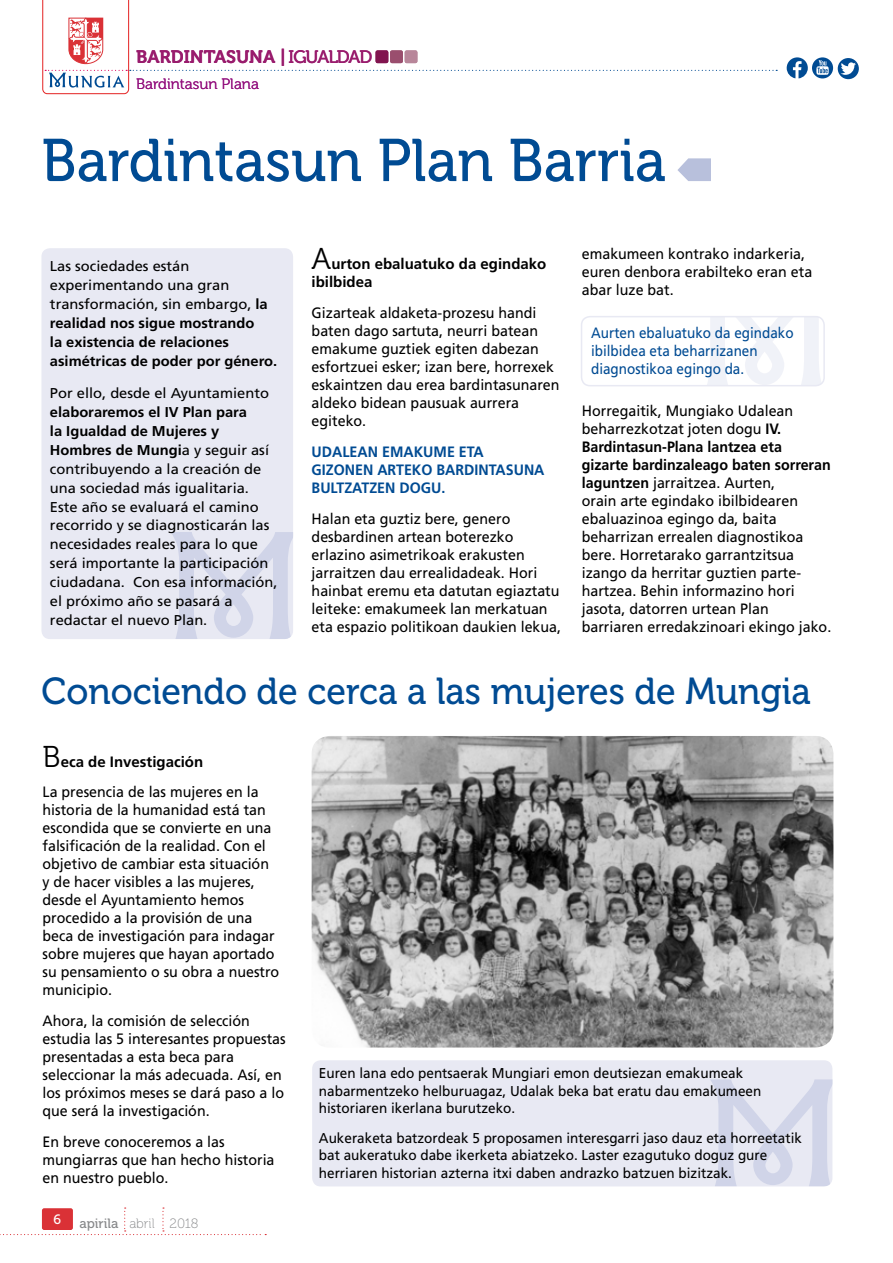
<style>
.page{position:relative;width:893px;height:1263px;background:#fff}
.page>*{position:absolute;margin:0;border:0;box-sizing:border-box;transform-origin:0 0}
.t1{font:60px "Museo 500";color:#004b93;scale:.95 1}
.t2{font:37.5px "Museo 500";color:#004b93;scale:.95 1}
.t3{font:18px "Museo 700";color:#991c6d}
.t4{font:15px/18px "Frutiger LT Std";color:#000;scale:.95 1}
.t5{font:15px/18px "Frutiger";color:#004b93;scale:.9 1}
.t6{font:700 15px/18px "Frutiger LT Std";color:#004b93;scale:.95 1}
.t7{font:700 15px/18px "Frutiger LT Std";color:#000}
.t8{font:15px "Museo 300";color:#93117e}
.t9{font:14.25px/18.9px "Frutiger LT Std";color:#000}
.t10{font:14.25px/17.2px "Frutiger LT Std";color:#000;scale:.95 1}
.t11{font:700 14.25px/18.9px "Frutiger LT Std";color:#000}
.t12{font:13.5px "Museo 100";color:#87888a}
.t13{font:13.5px "Museo 500";color:#fff}
.s1{font-family:"Museo 500"}
.s2{font-weight:400}
.s3{font-weight:700}
.s4{font-family:"Museo 300";font-weight:400;font-size:30px}
.s5{font-family:"Museo 300";font-size:30px}
</style>
<div class="page">
<svg style="left:0;top:1207px;width:266px;height:28px"></svg>
<svg style="left:42px;top:0;width:735px;height:94px"></svg>
<svg style="left:787px;top:57px;width:72px;height:22px"></svg>
<svg style="left:677px;top:158px;width:34px;height:23px"></svg>
<div style="left:41px;top:248px;width:252px;height:391px;background:#e8e9f3;border-radius:9px"></div>
<svg style="left:171px;top:532px;width:122px;height:107px"></svg>
<div style="left:312px;top:1060px;width:520px;height:126px;background:#e8e9f3;border-radius:9px"></div>
<svg style="left:710px;top:1079px;width:122px;height:107px"></svg>
<svg style="left:708px;top:319px;width:114px;height:67px"></svg>
<div style="left:581px;top:316px;width:244px;height:70px;border:2px solid #e8e9f3;border-radius:9px"></div>
<img style="left:312px;top:736px;width:521px;height:311px">
<div style="left:376px;top:50px;width:12px;height:13px;background:#81144f;border-radius:2px"></div>
<div style="left:390px;top:50px;width:13px;height:13px;background:#9a4e6e;border-radius:2px"></div>
<div style="left:405px;top:50px;width:12px;height:13px;background:#b8869a;border-radius:2px"></div>
<p class="t3" style="left:136px;top:47px;width:238px">BARDINTASUNA | <span class="s1">igualdad</span></p>
<p class="t8" style="left:136px;top:75px;width:124px">Bardintasun Plana</p>
<h1 class="t1" style="left:41px;top:128px;width:659px">Bardintasun Plan Barria</h1>
<p class="t11" style="left:50px;top:257px;width:229px"><span class="s2">Las sociedades están experimentando una gran transformación, sin embargo,</span> la realidad nos sigue mostrando<br>la existencia de relaciones asimétricas de poder por género.</p>
<p class="t9" style="left:50px;top:383px;width:221px">Por ello, desde el Ayuntamiento</p>
<p class="t9" style="left:50px;top:402px;width:229px"><span class="s3">elaboraremos el IV Plan para<br>la Igualdad de Mujeres y<br>Hombres de Mungi</span>a y seguir así contribuyendo a la creación de una sociedad más igualitaria.<br>Este año se evaluará el camino recorrido y se diagnosticarán las necesidades reales para lo que será importante la participación ciudadana. Con esa información, el próximo año se pasará a redactar el nuevo Plan.</p>
<p class="t7" style="left:312px;top:255px;width:236px"><span class="s4">A</span>urton ebaluatuko da egindako ibilbidea</p>
<p class="t4" style="left:312px;top:304px;width:262px">Gizarteak aldaketa-prozesu handi baten dago sartuta, neurri batean emakume guztiek egiten dabezan esfortzuei esker; izan bere, horrexek eskaintzen dau erea bardintasunaren aldeko bidean pausuak aurrera egiteko.</p>
<p class="t6" style="left:312px;top:443px;width:129px">Udalean emakume</p>
<p class="t6" style="left:312px;top:443px;width:247px;text-indent:147px">eta gizonen arteko bardintasuna bu ltzatzen dogu.</p>
<p class="t4" style="left:312px;top:509px;width:264px">Halan eta guztiz bere, genero desbardinen artean boterezko erlazino asimetrikoak erakusten jarraitzen dau errealidadeak. Hori hainbat eremu eta datutan egiaztatu leiteke: emakumeek lan merkatuan eta espazio politikoan daukien lekua,</p>
<p class="t4" style="left:582px;top:245px;width:244px">emakumeen kontrako indarkeria, euren denbora erabilteko eran eta abar luze bat.</p>
<p class="t5" style="left:591px;top:323px;width:227px">Aurten ebaluatuko da egindako ibilbidea eta beharrizanen diagnostikoa egingo da.</p>
<p class="t4" style="left:582px;top:402px;width:264px">Horregaitik, Mungiako Udalean beharrezkotzat joten dogu <span class="s3">IV.<br>Bardintasun-Plana lantzea eta gizarte bardinzaleago baten sorreran laguntzen</span> jarraitzea. Aurten,<br>orain arte egindako ibilbidearen ebaluazinoa egingo da, baita beharrizan errealen diagnostikoa bere. Horretarako garrantzitsua izango da herritar guztien parte&shy;hartzea. Behin informazino hori jasota, datorren urtean Plan barriaren erredakzinoari ekingo jako.</p>
<h2 class="t2" style="left:41px;top:670px;width:811px">Conociendo de cerca a las mujeres de Mungia</h2>
<p class="t4" style="left:43px;top:746px;width:229px;line-height:30.8px"><span class="s5">B</span><span class="s3">eca de Investigación<br></span>La presencia de las mujeres en la</p>
<p class="t4" style="left:43px;top:801px;width:251px">historia de la humanidad está tan escondida que se convierte en una falsificación de la realidad. Con el objetivo de cambiar esta situación y de hacer visibles a las mujeres, desde el Ayuntamiento hemos procedido a la provisión de una beca de investigación para indagar sobre mujeres que hayan aportado su pensamiento o su obra a nuestro municipio.</p>
<p class="t4" style="left:43px;top:1012px;width:257px">Ahora, la comisión de selección estudia las 5 interesantes propuestas presentadas a esta beca para seleccionar la más adecuada. Así, en los próximos meses se dará paso a lo que será la investigación.</p>
<p class="t4" style="left:43px;top:1133px;width:246px">En breve conoceremos a las mungiarras que han hecho historia en nuestro pueblo.</p>
<p class="t13" style="left:54px;top:1212px;width:9px">6</p>
<p class="t12" style="left:79px;top:1216px;width:121px"><span class="s1">apirila</span> abril 2018</p>
<p class="t10" style="left:319px;top:1065px;width:467px">Euren lana edo pentsaerak Mungiari emon deutsiezan emakumeak nabarmentzeko helburuagaz, Udalak beka bat eratu dau emakumeen historiaren ikerlana burutzeko.</p>
<p class="t10" style="left:319px;top:1129px;width:510px">Aukeraketa batzordeak 5 proposamen interesgarri jaso dauz eta horreetatik bat aukeratuko dabe ikerketa abiatzeko. Laster ezagutuko doguz gure herriaren historian azterna itxi daben andrazko batzuen bizitzak.</p>
</div>
